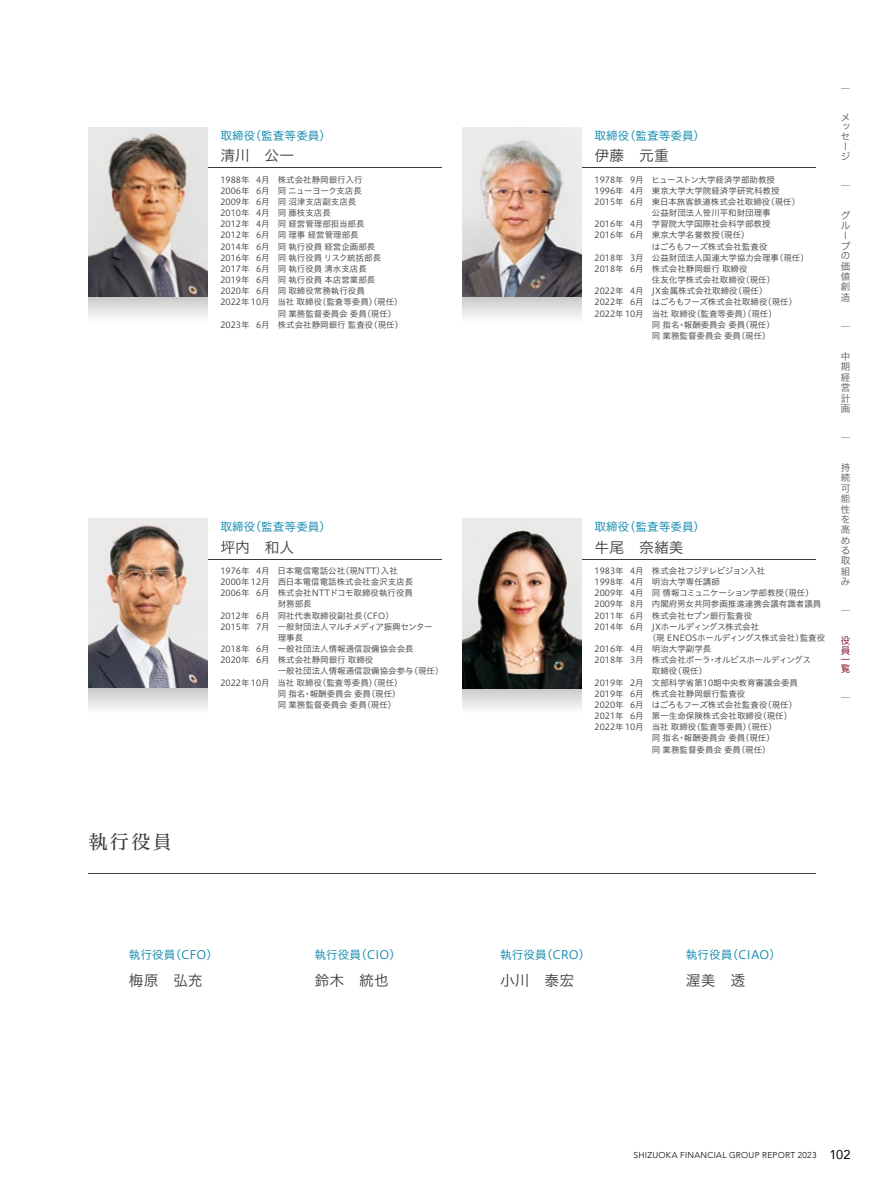
<style>
.page{position:relative;width:893px;height:1191px;background:#fff}
.page>*{position:absolute;margin:0;border:0;box-sizing:border-box;transform-origin:0 0}
.t1{font:19.2px "Hiragino UD Serif Std W4";color:#3e3a39}
.t2{font:14.85px "Hiragino UD Sans Std W3";color:#3e3a39}
.t3{font:11.7px "Hiragino UD Sans Std W3";color:#0081a9}
.t4{font:9.6px/10.4px "Hiragino UD Sans F Std N W3";color:#595757}
.t5{font:9.6px/10.4px "Hiragino UD Sans F Std N W3";color:#7d001a}
.t6{font:8.55px "Hiragino UD Sans Std W3";color:#3e3a39}
.t7{font:8.55px "Hiragino UD Sans Std W3";letter-spacing:-.025em;color:#3e3a39}
.t8{font:300 8.55px "Avenir";letter-spacing:.035em;color:#000}
.t9{font:8.55px "Hiragino UD Sans Std W3";letter-spacing:-.03em;color:#3e3a39}
.s1{font-weight:400;font-size:12.75px}
</style>
<div class="page">
<img style="left:89px;top:127px;width:119px;height:170px">
<img style="left:89px;top:518px;width:119px;height:170px">
<img style="left:463px;top:127px;width:119px;height:170px">
<hr style="left:208px;top:167px;width:233px;height:1px;background:#3e3a39">
<hr style="left:582px;top:167px;width:234px;height:1px;background:#3e3a39">
<hr style="left:208px;top:558px;width:233px;height:1px;background:#3e3a39">
<hr style="left:582px;top:558px;width:234px;height:1px;background:#3e3a39">
<hr style="left:89px;top:873px;width:727px;height:1px;background:#3e3a39">
<div style="left:463px;top:688px;width:119px;height:26px;background:linear-gradient(to bottom,#c8c9c9,#fdfdfd)"></div>
<div style="left:89px;top:688px;width:119px;height:26px;background:linear-gradient(to bottom,#c8c9c9,#fdfdfd)"></div>
<div style="left:463px;top:297px;width:119px;height:26px;background:linear-gradient(to bottom,#c9caca,#fdfdfd)"></div>
<div style="left:89px;top:297px;width:119px;height:26px;background:linear-gradient(to bottom,#c9caca,#fdfdfd)"></div>
<img style="left:463px;top:518px;width:119px;height:170px">
<h3 class="t3" style="left:220px;top:127px;width:112px">取締役（監査等委員）</h3>
<h2 class="t2" style="left:220px;top:144px;width:76px">清川　公一</h2>
<p class="t6" style="left:220px;top:173px;width:144px">1988年 4月 株式会社静岡銀行入行</p>
<p class="t7" style="left:220px;top:184px;width:143px">2006年 6月 同 ニューヨーク支店長</p>
<p class="t6" style="left:220px;top:195px;width:138px">2009年 6月 同 沼津支店副支店長</p>
<p class="t6" style="left:220px;top:206px;width:112px">2010年 4月 同 藤枝支店長</p>
<p class="t6" style="left:220px;top:217px;width:146px">2012年 4月 同 経営管理部担当部長</p>
<p class="t6" style="left:220px;top:229px;width:140px">2012年 6月 同 理事 経営管理部長</p>
<p class="t6" style="left:220px;top:240px;width:157px">2014年 6月 同 執行役員 経営企画部長</p>
<p class="t6" style="left:220px;top:251px;width:162px">2016年 6月 同 執行役員 リスク統括部長</p>
<p class="t6" style="left:220px;top:262px;width:148px">2017年 6月 同 執行役員 清水支店長</p>
<p class="t6" style="left:220px;top:273px;width:157px">2019年 6月 同 執行役員 本店営業部長</p>
<p class="t6" style="left:220px;top:284px;width:146px">2020年 6月 同 取締役常務執行役員</p>
<p class="t6" style="left:220px;top:296px;width:184px">2022年 10月 当社 取締役（監査等委員）（現任）</p>
<p class="t6" style="left:278px;top:307px;width:120px">同 業務監督委員会 委員（現任）</p>
<p class="t6" style="left:220px;top:318px;width:184px">2023年 6月 株式会社静岡銀行 監査役（現任）</p>
<h3 class="t3" style="left:220px;top:518px;width:112px">取締役（監査等委員）</h3>
<h2 class="t2" style="left:220px;top:536px;width:76px">坪内　和人</h2>
<p class="t6" style="left:220px;top:564px;width:179px">1976年 4月 日本電信電話公社（現NTT）入社</p>
<p class="t6" style="left:220px;top:575px;width:194px">2000年 12月 西日本電信電話株式会社金沢支店長</p>
<p class="t6" style="left:220px;top:586px;width:194px">2006年 6月 株式会社NTTドコモ取締役執行役員</p>
<p class="t6" style="left:278px;top:597px;width:36px">財務部長</p>
<p class="t6" style="left:220px;top:609px;width:175px">2012年 6月 同社代表取締役副社長（CFO）</p>
<p class="t7" style="left:220px;top:620px;width:214px">2015年 7月 一般財団法人マルチメディア振興センター</p>
<p class="t6" style="left:278px;top:631px;width:27px">理事長</p>
<p class="t6" style="left:220px;top:642px;width:195px">2018年 6月 一般社団法人情報通信設備協会会長</p>
<p class="t6" style="left:220px;top:653px;width:155px">2020年 6月 株式会社静岡銀行 取締役</p>
<p class="t6" style="left:278px;top:664px;width:167px">一般社団法人情報通信設備協会参与（現任）</p>
<p class="t6" style="left:220px;top:676px;width:184px">2022年 10月 当社 取締役（監査等委員）（現任）</p>
<p class="t6" style="left:278px;top:687px;width:125px">同 指名・報酬委員会 委員（現任）</p>
<p class="t6" style="left:278px;top:698px;width:120px">同 業務監督委員会 委員（現任）</p>
<h1 class="t1" style="left:89px;top:826px;width:85px">執行役員</h1>
<h3 class="t3" style="left:129px;top:945px;width:91px">執行役員（CFO）</h3>
<h2 class="t2" style="left:129px;top:969px;width:75px">梅原　弘充</h2>
<h3 class="t3" style="left:314px;top:945px;width:88px">執行役員（CIO）</h3>
<h2 class="t2" style="left:314px;top:969px;width:76px">鈴木　統也</h2>
<h3 class="t3" style="left:594px;top:127px;width:112px">取締役（監査等委員）</h3>
<h2 class="t2" style="left:594px;top:144px;width:76px">伊藤　元重</h2>
<p class="t6" style="left:594px;top:173px;width:182px">1978年 9月 ヒューストン大学経済学部助教授</p>
<p class="t6" style="left:594px;top:184px;width:186px">1996年 4月 東京大学大学院経済学研究科教授</p>
<p class="t6" style="left:594px;top:195px;width:207px">2015年 6月 東日本旅客鉄道株式会社取締役（現任）</p>
<p class="t6" style="left:652px;top:206px;width:120px">公益財団法人笹川平和財団理事</p>
<p class="t6" style="left:594px;top:217px;width:178px">2016年 4月 学習院大学国際社会科学部教授</p>
<p class="t6" style="left:594px;top:229px;width:157px">2016年 6月 東京大学名誉教授（現任）</p>
<p class="t6" style="left:652px;top:240px;width:117px">はごろもフーズ株式会社監査役</p>
<p class="t6" style="left:594px;top:251px;width:216px">2018年 3月 公益財団法人国連大学協力会理事（現任）</p>
<p class="t6" style="left:594px;top:262px;width:155px">2018年 6月 株式会社静岡銀行 取締役</p>
<p class="t6" style="left:652px;top:273px;width:125px">住友化学株式会社取締役（現任）</p>
<p class="t6" style="left:594px;top:284px;width:174px">2022年 4月 JX金属株式会社取締役（現任）</p>
<p class="t6" style="left:594px;top:296px;width:204px">2022年 6月 はごろもフーズ株式会社取締役（現任）</p>
<p class="t6" style="left:594px;top:307px;width:184px">2022年 10月 当社 取締役（監査等委員）（現任）</p>
<p class="t6" style="left:652px;top:318px;width:125px">同 指名・報酬委員会 委員（現任）</p>
<p class="t6" style="left:652px;top:329px;width:120px">同 業務監督委員会 委員（現任）</p>
<h3 class="t3" style="left:594px;top:518px;width:112px">取締役（監査等委員）</h3>
<h2 class="t2" style="left:594px;top:536px;width:91px">牛尾　奈緒美</h2>
<p class="t9" style="left:594px;top:564px;width:172px">1983年 4月 株式会社フジテレビジョン入社</p>
<p class="t6" style="left:594px;top:575px;width:127px">1998年 4月 明治大学専任講師</p>
<p class="t7" style="left:594px;top:586px;width:221px">2009年 4月 同 情報コミュニケーション学部教授（現任）</p>
<p class="t6" style="left:594px;top:597px;width:228px">2009年 8月 内閣府男女共同参画推進連携会議有識者議員</p>
<p class="t6" style="left:594px;top:609px;width:159px">2011年 6月 株式会社セブン銀行監査役</p>
<p class="t7" style="left:594px;top:620px;width:166px">2014年 6月 JXホールディングス株式会社</p>
<p class="t6" style="left:648px;top:631px;width:179px">（現 ENEOSホールディングス株式会社）監査役</p>
<p class="t6" style="left:594px;top:642px;width:118px">2016年 4月 明治大学副学長</p>
<p class="t7" style="left:594px;top:653px;width:218px">2018年 3月 株式会社ポーラ・オルビスホールディングス</p>
<p class="t6" style="left:652px;top:664px;width:57px">取締役（現任）</p>
<p class="t6" style="left:594px;top:676px;width:205px">2019年 2月 文部科学省第10期中央教育審議会委員</p>
<p class="t6" style="left:594px;top:687px;width:152px">2019年 6月 株式会社静岡銀行監査役</p>
<p class="t6" style="left:594px;top:698px;width:204px">2020年 6月 はごろもフーズ株式会社監査役（現任）</p>
<p class="t6" style="left:594px;top:709px;width:199px">2021年 6月 第一生命保険株式会社取締役（現任）</p>
<p class="t6" style="left:594px;top:720px;width:184px">2022年 10月 当社 取締役（監査等委員）（現任）</p>
<p class="t6" style="left:652px;top:731px;width:125px">同 指名・報酬委員会 委員（現任）</p>
<p class="t6" style="left:652px;top:743px;width:120px">同 業務監督委員会 委員（現任）</p>
<p class="t4" style="left:841px;top:82px;width:11px">｜</p>
<p class="t4" style="left:841px;top:112px;width:11px;line-height:9.8px">メッセージ</p>
<p class="t4" style="left:841px;top:180px;width:11px">｜</p>
<p class="t4" style="left:841px;top:210px;width:11px">グループの価値創造</p>
<p class="t4" style="left:841px;top:321px;width:11px">｜</p>
<p class="t4" style="left:841px;top:350px;width:11px;text-align:justify">中期経営計画</p>
<p class="t4" style="left:841px;top:432px;width:11px">｜</p>
<p class="t4" style="left:841px;top:462px;width:11px;text-align:justify">持続可能性を高める取組み</p>
<p class="t4" style="left:841px;top:605px;width:11px">｜</p>
<p class="t5" style="left:841px;top:634px;width:11px">役員</p>
<p class="t5" style="left:841px;top:654px;width:11px;line-height:8.9px">一覧</p>
<p class="t4" style="left:841px;top:692px;width:11px">｜</p>
<h3 class="t3" style="left:500px;top:945px;width:92px">執行役員（CRO）</h3>
<h2 class="t2" style="left:500px;top:969px;width:76px">小川　泰宏</h2>
<h3 class="t3" style="left:686px;top:945px;width:97px">執行役員（CIAO）</h3>
<h2 class="t2" style="left:686px;top:969px;width:61px">渥美　透</h2>
<p class="t8" style="left:634px;top:1149px;width:218px">SHIZUOKA FINANCIAL GROUP REPORT 2023 <span class="s1">102</span></p>
</div>
